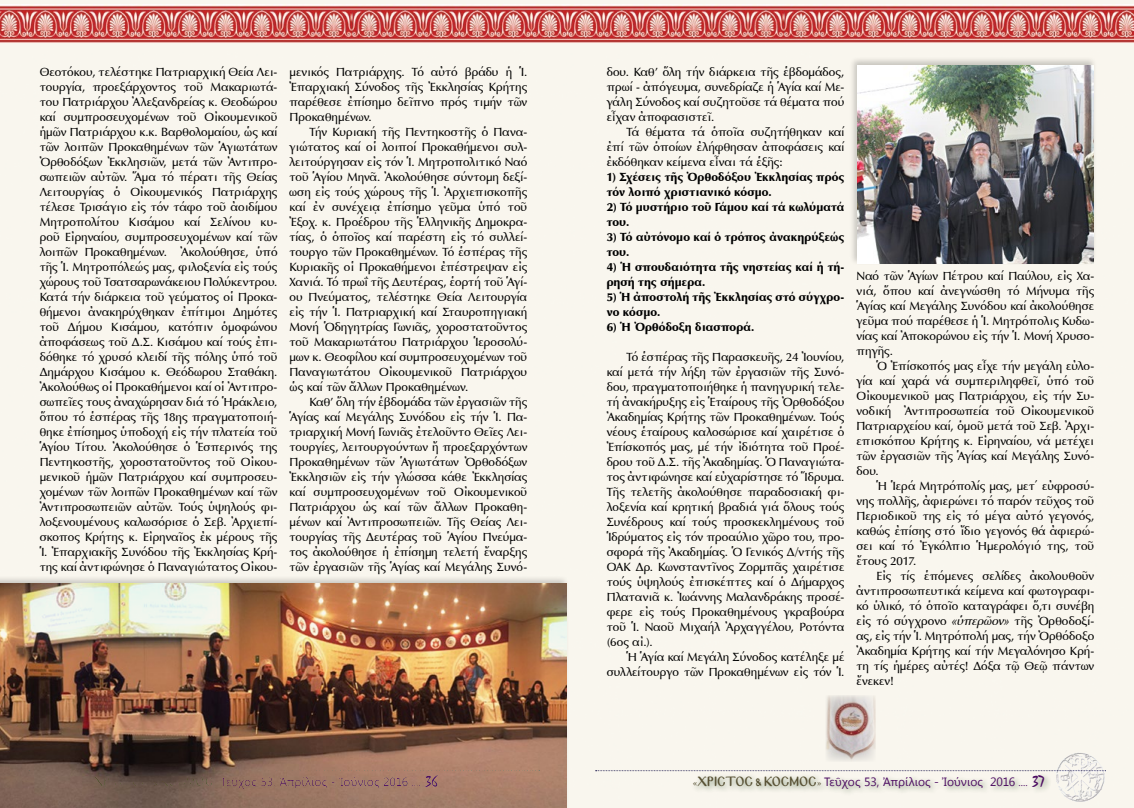
<style>
.page{position:relative;width:1134px;height:808px;background:#f9f6ee}
.page>*{position:absolute;margin:0;border:0;box-sizing:border-box;transform-origin:0 0}
.t1{font:12px/15px "SK Optima Pol Uni W";letter-spacing:.005em;color:#000;text-align:justify}
.t2{font:12px/15px "SK Optima Pol Uni W Bold";letter-spacing:.005em;color:#000}
.t3{font:12px "Segoe UI";color:#4d0c62}
.s1{font-family:"SK Optima Pol Uni W Italic"}
.s2{font-family:"Minion Pro";font-size:10px;color:#585134}
.s3{font-family:"Mg Byzantine UC Pol Normal";font-size:11.7px;color:#585134}
.s4{font-family:"Minion Pro";font-size:10px}
.s5{font-family:"Mistral";font-size:16px}
</style>
<div class="page">
<img style="left:0;top:4px;width:1134px;height:38px">
<div style="left:0;top:575px;width:570px;height:233px;background:#000;opacity:.2"></div>
<img style="left:0;top:584px;width:567px;height:224px">
<div style="left:849px;top:57px;width:248px;height:209px;background:#000;opacity:.2"></div>
<img style="left:857px;top:65px;width:237px;height:199px">
<img style="left:826px;top:695px;width:49px;height:66px">
<p class="t1" style="left:40px;top:65px;width:239px">Θεοτόκου, τελέστηκε Πατριαρχική Θεία Λει&shy;τουργία, προεξάρχοντος τοῦ Μακαριωτά&shy;του Πατριάρχου Ἀλεξανδρείας κ. Θεοδώρου καί συμπροσευχομένων τοῦ Οἰκουμενικοῦ ἡμῶν Πατριάρχου κ.κ. Βαρθολομαίου, ὡς καί τῶν λοιπῶν Προκαθημένων τῶν Ἁγιωτάτων Ὀρθοδόξων Ἐκκλησιῶν, μετά τῶν Ἀντιπρο&shy;σωπειῶν αὐτῶν. Ἅμα τό πέρατι τῆς Θείας Λειτουργίας ὁ Οἰκουμενικός Πατριάρχης τέλεσε Τρισάγιο εἰς τόν τάφο τοῦ ἀοιδίμου Μητροπολίτου Κισάμου καί Σελίνου κυ&shy;ροῦ Εἰρηναίου, συμπροσευχομένων καί τῶν λοιπῶν Προκαθημένων. Ἀκολούθησε, ὑπό τῆς Ἱ. Μητροπόλεώς μας, φιλοξενία εἰς τούς χώρους τοῦ Τσατσαρωνάκειου Πολύκεντρου.<br>Κατά τήν διάρκεια τοῦ γεύματος οἱ Προκα&shy;θήμενοι ἀνακηρύχθηκαν ἐπίτιμοι Δημότες τοῦ Δήμου Κισάμου, κατόπιν ὁμοφώνου ἀποφάσεως τοῦ Δ.Σ. Κισάμου καί τούς ἐπι&shy;δόθηκε τό χρυσό κλειδί τῆς πόλης ὑπό τοῦ Δημάρχου Κισάμου κ. Θεόδωρου Σταθάκη.<br>Ἀκολούθως οἱ Προκαθήμενοι καί οἱ Ἀντιπρο&shy;σωπεῖες τους ἀναχώρησαν διά τό Ἡράκλειο, ὅπου τό ἑσπέρας τῆς 18ης πραγματοποιή&shy;θηκε ἐπίσημος ὑποδοχή εἰς τήν πλατεία τοῦ Ἁγίου Τίτου. Ἀκολούθησε ὁ Ἑσπερινός της Πεντηκοστῆς, χοροστατοῦντος τοῦ Οἰκου&shy;μενικοῦ ἡμῶν Πατριάρχου καί συμπροσευ&shy;χομένων τῶν λοιπῶν Προκαθημένων καί τῶν Ἀντιπροσωπειῶν αὐτῶν. Τούς ὑψηλούς φι&shy;λοξενουμένους καλωσόρισε ὁ Σεβ. Ἀρχιεπί&shy;σκοπος Κρήτης κ. Εἰρηναῖος ἐκ μέρους τῆς Ἱ. Ἐπαρχιακῆς Συνόδου τῆς Ἐκκλησίας Κρή&shy;της καί ἀντιφώνησε ὁ Παναγιώτατος Οἰκου-</p>
<p class="t1" style="left:289px;top:65px;width:239px">μενικός Πατριάρχης. Τό αὐτό βράδυ ἡ Ἱ.<br>Ἐπαρχιακή Σύνοδος τῆς Ἐκκλησίας Κρήτης παρέθεσε ἐπίσημο δεῖπνο πρός τιμήν τῶν Προκαθημένων.</p>
<p class="t1" style="left:289px;top:125px;width:239px;text-indent:20px">Τήν Κυριακή τῆς Πεντηκοστῆς ὁ Πανα&shy;γιώτατος καί οἱ λοιποί Προκαθήμενοι συλ&shy;λειτούργησαν εἰς τόν Ἱ. Μητροπολιτικό Ναό τοῦ Ἁγίου Μηνᾶ. Ἀκολούθησε σύντομη δεξί&shy;ωση εἰς τούς χώρους τῆς Ἱ. Ἀρχιεπισκοπῆς καί ἐν συνέχειᾳ ἐπίσημο γεῦμα ὑπό τοῦ Ἐξοχ. κ. Προέδρου τῆς Ἑλληνικῆς Δημοκρα&shy;τίας, ὁ ὁποῖος καί παρέστη εἰς τό συλλεί&shy;τουργο τῶν Προκαθημένων. Τό ἑσπέρας τῆς Κυριακῆς οἱ Προκαθήμενοι ἐπέστρεψαν εἰς Χανιά. Τό πρωΐ τῆς Δευτέρας, ἑορτή τοῦ Ἁγί&shy;ου Πνεύματος, τελέστηκε Θεία Λειτουργία εἰς τήν Ἱ. Πατριαρχική καί Σταυροπηγιακή Μονή Ὁδηγητρίας Γωνιᾶς, χοροστατοῦντος τοῦ Μακαριωτάτου Πατριάρχου Ἱεροσολύ&shy;μων κ. Θεοφίλου καί συμπροσευχομένων τοῦ Παναγιωτάτου Οἰκουμενικοῦ Πατριάρχου ὡς καί τῶν ἄλλων Προκαθημένων.</p>
<p class="t1" style="left:289px;top:395px;width:239px;text-indent:20px">Καθ’ ὅλη τήν ἑβδομάδα τῶν ἐργασιῶν τῆς Ἁγίας καί Μεγάλης Συνόδου εἰς τήν Ἱ. Πα&shy;τριαρχική Μονή Γωνιᾶς ἐτελοῦντο Θεῖες Λει&shy;τουργίες, λειτουργούντων ἤ προεξαρχόντων Προκαθημένων τῶν Ἁγιωτάτων Ὀρθοδόξων Ἐκκλησιῶν εἰς τήν γλώσσα κάθε Ἐκκλησίας καί συμπροσευχομένων τοῦ Οἰκουμενικοῦ Πατριάρχου ὡς καί τῶν ἄλλων Προκαθη&shy;μένων καί Ἀντιπροσωπειῶν. Τῆς Θείας Λει&shy;τουργίας τῆς Δευτέρας τοῦ Ἁγίου Πνεύμα&shy;τος ἀκολούθησε ἡ ἐπίσημη τελετή ἔναρξης τῶν ἐργασιῶν τῆς Ἁγίας καί Μεγάλης Συνό-</p>
<p class="t1" style="left:607px;top:65px;width:239px">δου. Καθ’ ὅλη τήν διάρκεια τῆς ἑβδομάδος, πρωί - ἀπόγευμα, συνεδρίαζε ἡ Ἁγία καί Με&shy;γάλη Σύνοδος καί συζητοῦσε τά θέματα πού εἶχαν ἀποφασιστεῖ.</p>
<p class="t1" style="left:607px;top:125px;width:239px;text-indent:20px">Τά θέματα τά ὁποῖα συζητήθηκαν καί ἐπί τῶν ὁποίων ἐλήφθησαν ἀποφάσεις καί ἐκδόθηκαν κείμενα εἶναι τά ἑξῆς:</p>
<p class="t2" style="left:607px;top:170px;width:239px">1) Σχέσεις τῆς Ὀρθοδόξου Ἐκκλησίας πρός τόν λοιπό χριστιανικό κόσμο.</p>
<p class="t2" style="left:607px;top:200px;width:239px">2) Τό μυστήριο τοῦ Γάμου καί τά κωλύματά του.</p>
<p class="t2" style="left:607px;top:230px;width:239px">3) Τό αὐτόνομο καί ὁ τρόπος ἀνακηρύξεώς του.</p>
<p class="t2" style="left:607px;top:260px;width:239px">4) Ἡ σπουδαιότητα τῆς νηστείας καί ἡ τή&shy;ρησή της σήμερα.</p>
<p class="t2" style="left:607px;top:290px;width:239px">5) Ἡ ἀποστολή τῆς Ἐκκλησίας στό σύγχρο&shy;νο κόσμο.</p>
<p class="t2" style="left:607px;top:320px;width:149px">6) Ἡ Ὀρθόδοξη διασπορά.</p>
<p class="t1" style="left:607px;top:350px;width:239px;text-indent:20px">Τό ἑσπέρας τῆς Παρασκευῆς, 24 Ἰουνίου, καί μετά τήν λήξη τῶν ἐργασιῶν τῆς Συνό&shy;δου, πραγματοποιήθηκε ἡ πανηγυρική τελε&shy;τή ἀνακήρυξης εἰς Ἑταίρους τῆς Ὀρθοδόξου Ἀκαδημίας Κρήτης τῶν Προκαθημένων. Τούς νέους ἑταίρους καλοσώρισε καί χαιρέτισε ὁ Ἐπίσκοπός μας, μέ τήν ἰδιότητα τοῦ Προέ&shy;δρου τοῦ Δ.Σ. τῆς Ἀκαδημίας. Ὁ Παναγιώτα&shy;τος ἀντιφώνησε καί εὐχαρίστησε τό Ἵδρυμα.<br>Τῆς τελετῆς ἀκολούθησε παραδοσιακή φι&shy;λοξενία καί κρητική βραδιά γιά ὅλους τούς Συνέδρους καί τούς προσκεκλημένους τοῦ Ἱδρύματος εἰς τόν προαύλιο χῶρο του, προ&shy;σφορά τῆς Ἀκαδημίας. Ὁ Γενικός Δ/ντής τῆς ΟΑΚ Δρ. Κωνσταντῖνος Ζορμπᾶς χαιρέτισε τούς ὑψηλούς ἐπισκέπτες καί ὁ Δήμαρχος Πλατανιᾶ κ. Ἰωάννης Μαλανδράκης προσέ&shy;φερε εἰς τούς Προκαθημένους γκραβούρα τοῦ Ἱ. Ναοῦ Μιχαήλ Ἀρχαγγέλου, Ροτόντα (6ος αἰ.).</p>
<p class="t1" style="left:607px;top:650px;width:239px;text-align:right">Ἡ Ἁγία καί Μεγάλη Σύνοδος κατέληξε μέ συλλείτουργο τῶν Προκαθημένων εἰς τόν Ἱ.</p>
<p class="t1" style="left:856px;top:269px;width:239px">Ναό τῶν Ἁγίων Πέτρου καί Παύλου, εἰς Χα&shy;νιά, ὅπου καί ἀνεγνώσθη τό Μήνυμα τῆς Ἁγίας καί Μεγάλης Συνόδου καί ἀκολούθησε γεῦμα πού παρέθεσε ἡ Ἱ. Μητρόπολις Κυδω&shy;νίας καί Ἀποκορώνου εἰς τήν Ἱ. Μονή Χρυσο&shy;πηγῆς.</p>
<p class="t1" style="left:856px;top:359px;width:239px;text-indent:20px">Ὁ Ἐπίσκοπός μας εἶχε τήν μεγάλη εὐλο&shy;γία καί χαρά νά συμπεριληφθεῖ, ὑπό τοῦ Οἰκουμενικοῦ μας Πατριάρχου, εἰς τήν Συ&shy;νοδική Ἀντιπροσωπεία τοῦ Οἰκουμενικοῦ Πατριαρχείου καί, ὁμοῦ μετά τοῦ Σεβ. Ἀρχι&shy;επισκόπου Κρήτης κ. Εἰρηναίου, νά μετέχει τῶν ἐργασιῶν τῆς Ἁγίας καί Μεγάλης Συνό&shy;δου.</p>
<p class="t1" style="left:856px;top:479px;width:239px;text-indent:20px">Ἡ Ἱερά Μητρόπολίς μας, μετ΄ εὐφροσύ&shy;νης πολλῆς, ἀφιερώνει τό παρόν τεῦχος τοῦ Περιοδικοῦ της εἰς τό μέγα αὐτό γεγονός, καθώς ἐπίσης στό ἴδιο γεγονός θά ἀφιερώ&shy;σει καί τό Ἐγκόλπιο Ἡμερολόγιό της, τοῦ ἔτους 2017.</p>
<p class="t1" style="left:856px;top:569px;width:239px;text-indent:20px">Εἰς τίς ἑπόμενες σελίδες ἀκολουθοῦν ἀντιπροσωπευτικά κείμενα καί φωτογραφι&shy;κό ὑλικό, τό ὁποῖο καταγράφει ὅ,τι συνέβη εἰς τό σύγχρονο <span class="s1">«ὑπερῶον»</span> τῆς Ὀρθοδοξί&shy;ας, εἰς τήν Ἱ. Μητρόπολή μας, τήν Ὀρθόδοξο Ἀκαδημία Κρήτης καί τήν Μεγαλόνησο Κρή&shy;τη τίς ἡμέρες αὐτές! Δόξα τῷ Θεῷ πάντων ἔνεκεν!</p>
<p class="t3" style="left:89px;top:773px;width:350px"><span class="s2">«</span><span class="s3">ΧΡΙΣΤΟΣ &amp; ΚΟΣΜΟΣ</span><span class="s2">»</span> Τεῦχος 53, Ἀπρίλιος - Ἰούνιος 2016 <span class="s4">....</span> <span class="s5">36</span></p>
<p class="t3" style="left:693px;top:773px;width:353px"><span class="s2">«</span><span class="s3">ΧΡΙΣΤΟΣ &amp; ΚΟΣΜΟΣ</span><span class="s2">»</span> Τεῦχος 53, Ἀπρίλιος - Ἰούνιος 2016 <span class="s4">....</span> <span class="s5">37</span></p>
</div>
